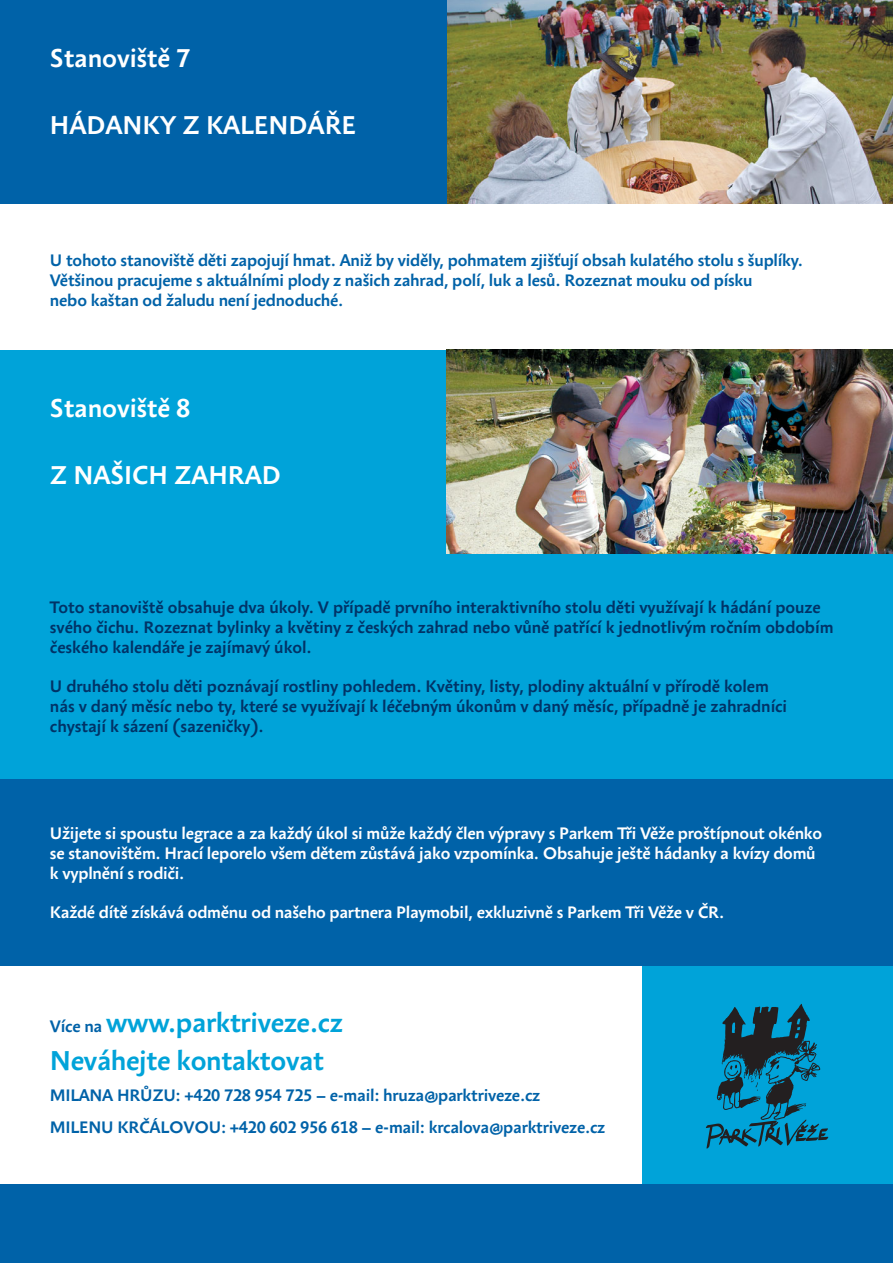
<style>
.page{position:relative;width:893px;height:1263px;background:#fff}
.page>*{position:absolute;margin:0;border:0;box-sizing:border-box;transform-origin:0 0}
.t1{font:500 27px/37.5px "Anselm Sans";letter-spacing:-.015em;color:#00a3d9}
.t2{font:500 25.5px "Anselm Sans";letter-spacing:-.005em;color:#fff}
.t3{font:500 16.5px/19.8px "Anselm Sans";letter-spacing:-.005em;color:#003367}
.t4{font:500 16.5px/19.8px "Anselm Sans";letter-spacing:-.015em;color:#0062a8}
.t5{font:500 16.5px/19.8px "Anselm Sans";letter-spacing:-.015em;color:#fff}
.s1{font-size:16.5px;color:#0062a8}
</style>
<div class="page">
<div style="left:0;top:350px;width:893px;height:432px;background:#00a3d9"></div>
<div style="left:643px;top:945px;width:250px;height:268px;background:#00a3d9"></div>
<img style="left:446px;top:0;width:447px;height:204px">
<div style="left:0;top:0;width:446px;height:204px;background:#0062a8"></div>
<div style="left:0;top:780px;width:893px;height:186px;background:#0062a8"></div>
<div style="left:0;top:1184px;width:893px;height:79px;background:#0062a8"></div>
<img style="left:446px;top:350px;width:447px;height:203px">
<svg style="left:706px;top:1004px;width:122px;height:144px"></svg>
<h2 class="t2" style="left:50px;top:48px;width:142px">Stanoviště 7</h2>
<h2 class="t2" style="left:50px;top:115px;width:308px">HÁDANKY Z KALENDÁŘE</h2>
<p class="t4" style="left:50px;top:252px;width:755px">U tohoto stanoviště děti zapojují hmat. Aniž by viděly, pohmatem zjišťují obsah kulatého stolu s šuplíky.<br>Většinou pracujeme s aktuálními plody z našich zahrad, polí, luk a lesů. Rozeznat mouku od písku<br>nebo kaštan od žaludu není jednoduché.</p>
<h2 class="t2" style="left:50px;top:398px;width:142px">Stanoviště 8</h2>
<h2 class="t2" style="left:50px;top:464px;width:233px">Z NAŠICH ZAHRAD</h2>
<p class="t3" style="left:50px;top:599px;width:785px">Toto stanoviště obsahuje dva úkoly. V případě prvního interaktivního stolu děti využívají k hádání pouze svého čichu. Rozeznat bylinky a květiny z českých zahrad nebo vůně patřící k jednotlivým ročním obdobím českého kalendáře je zajímavý úkol.</p>
<p class="t3" style="left:50px;top:678px;width:739px">U druhého stolu děti poznávají rostliny pohledem. Květiny, listy, plodiny aktuální v přírodě kolem nás v daný měsíc nebo ty, které se využívají k léčebným úkonům v daný měsíc, případně je zahradníci chystají k sázení (sazeničky).</p>
<p class="t5" style="left:50px;top:825px;width:774px">Užijete si spoustu legrace a za každý úkol si může každý člen výpravy s Parkem Tři Věže proštípnout okénko se stanovištěm. Hrací leporelo všem dětem zůstává jako vzpomínka. Obsahuje ještě hádanky a kvízy domů k vyplnění s rodiči.</p>
<p class="t5" style="left:50px;top:904px;width:676px">Každé dítě získává odměnu od našeho partnera Playmobil, exkluzivně s Parkem Tři Věže v ČR.</p>
<h1 class="t1" style="left:50px;top:1007px;width:294px"><span class="s1">Více na</span> www.parktriveze.cz<br>Neváhejte kontaktovat</h1>
<p class="t4" style="left:50px;top:1081px;width:557px;line-height:31.5px">MILANA HRŮZU: +420 728 954 725 – e-mail: hruza@parktriveze.cz<br>MILENU KRČÁLOVOU: +420 602 956 618 – e-mail: krcalova@parktriveze.cz</p>
</div>
